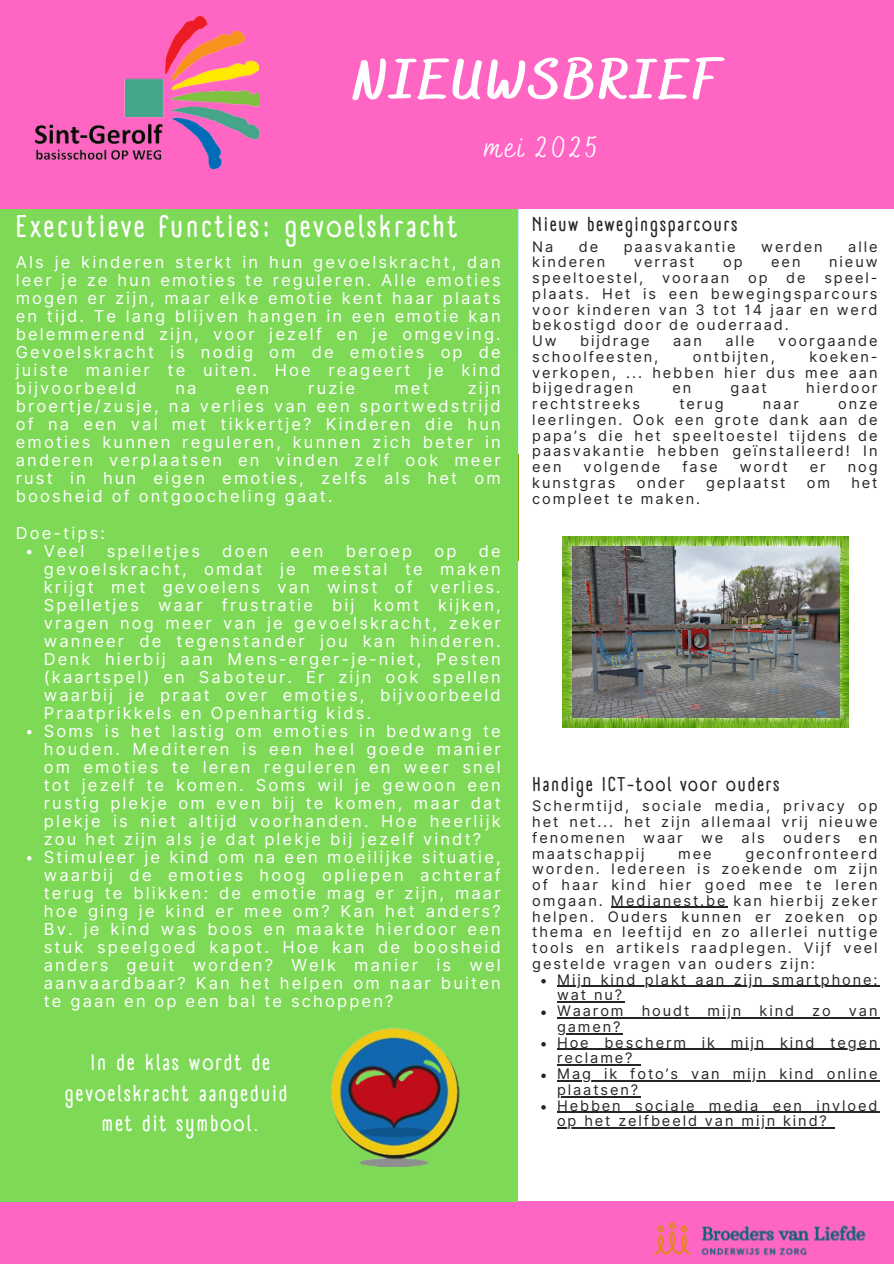
<style>
.page{position:relative;width:894px;height:1264px;background:#fff}
.page>*{position:absolute;margin:0;border:0;box-sizing:border-box;transform-origin:0 0}
.t1{font:800 55.5px "Bakerie Smooth";letter-spacing:.06em;color:#fff}
.t2{font:700 30.75px "A Day Without Sun Text";letter-spacing:.09em;color:#fff}
.t3{font:30px "Bakerie Smooth";letter-spacing:.09em;color:#fff}
.t4{font:700 22.05px/30.5px "A Day Without Sun Text";letter-spacing:.09em;color:#fff;text-align:center}
.t5{font:700 19.5px "A Day Without Sun Text";letter-spacing:.09em;color:#222723}
.t6{font:16.5px/18px "Inter";letter-spacing:.13em;color:#fff;text-align:justify}
.t7{font:14.55px/15.8px "Inter";letter-spacing:.13em;color:#222723;text-align:justify}
</style>
<div class="page">
<div style="left:0;top:0;width:893px;height:209px;background:#ff66c4"></div>
<div style="left:0;top:1201px;width:893px;height:62px;background:#ff66c4"></div>
<div style="left:0;top:209px;width:517px;height:992px;background:#7ed957"></div>
<img style="left:36px;top:16px;width:223px;height:152px">
<img style="left:653px;top:1221px;width:213px;height:35px">
<img style="left:330px;top:1028px;width:130px;height:138px">
<img style="left:562px;top:536px;width:286px;height:191px">
<img style="left:572px;top:546px;width:267px;height:171px">
<svg style="left:27px;top:550px;width:4px;height:4px"></svg>
<svg style="left:27px;top:730px;width:4px;height:4px"></svg>
<svg style="left:27px;top:856px;width:4px;height:4px"></svg>
<hr style="left:610px;top:906px;width:117px;height:2px;background:#222723">
<svg style="left:541px;top:979px;width:4px;height:4px"></svg>
<hr style="left:557px;top:985px;width:322px;height:1px;background:#222723">
<hr style="left:557px;top:1001px;width:67px;height:1px;background:#222723">
<svg style="left:541px;top:1010px;width:4px;height:5px"></svg>
<hr style="left:557px;top:1017px;width:322px;height:1px;background:#222723">
<hr style="left:557px;top:1033px;width:65px;height:1px;background:#222723">
<svg style="left:541px;top:1042px;width:4px;height:4px"></svg>
<hr style="left:557px;top:1048px;width:322px;height:1px;background:#222723">
<hr style="left:557px;top:1064px;width:77px;height:1px;background:#222723">
<svg style="left:541px;top:1073px;width:4px;height:5px"></svg>
<hr style="left:557px;top:1080px;width:322px;height:1px;background:#222723">
<hr style="left:557px;top:1096px;width:83px;height:1px;background:#222723">
<svg style="left:541px;top:1105px;width:4px;height:4px"></svg>
<hr style="left:557px;top:1111px;width:322px;height:1px;background:#222723">
<hr style="left:557px;top:1127px;width:271px;height:1px;background:#222723">
<p class="t1" style="left:353px;top:47px;width:369px">NIEUWSBRIEF</p>
<p class="t3" style="left:484px;top:129px;width:115px">mei 2025</p>
<h6 class="t2" style="left:16px;top:207px;width:443px">Executieve functies: gevoelskracht</h6>
<p class="t6" style="left:16px;top:253px;width:486px">Als je kinderen sterkt in hun gevoelskracht, dan leer je ze hun emoties te reguleren. Alle emoties mogen er zijn, maar elke emotie kent haar plaats en tijd. Te lang blijven hangen in een emotie kan belemmerend zijn, voor jezelf en je omgeving.<br>Gevoelskracht is nodig om de emoties op de juiste manier te uiten. Hoe reageert je kind bijvoorbeeld</p>
<p class="t6" style="left:16px;top:379px;width:486px;text-indent:452px">zijn broertje/zusje, na verlies van een sportwedstrijd of na een val met tikkertje? Kinderen die hun emoties kunnen reguleren, kunnen zich beter in anderen verplaatsen en vinden zelf ook meer rust in hun eigen emoties, zelfs als het om boosheid of ontgoocheling gaat.</p>
<p class="t6" style="left:16px;top:523px;width:91px">Doe-tips:</p>
<p class="t6" style="left:44px;top:541px;width:42px">Veel</p>
<p class="t6" style="left:107px;top:541px;width:95px">spelletjes</p>
<p class="t6" style="left:222px;top:541px;width:47px">doen</p>
<p class="t6" style="left:290px;top:541px;width:35px">een</p>
<p class="t6" style="left:345px;top:541px;width:68px">beroep</p>
<p class="t6" style="left:434px;top:541px;width:24px">op</p>
<p class="t6" style="left:175px;top:379px;width:23px">na</p>
<p class="t6" style="left:236px;top:379px;width:35px">een</p>
<p class="t6" style="left:308px;top:379px;width:48px">ruzie</p>
<p class="t6" style="left:394px;top:379px;width:36px">met</p>
<p class="t6" style="left:44px;top:541px;width:458px;text-indent:435px">de gevoelskracht, omdat je meestal te maken krijgt met gevoelens van winst of verlies.<br>Spelletjes waar frustratie bij komt kijken, vragen nog meer van je gevoelskracht, zeker wanneer de tegenstander jou kan hinderen.<br>Denk hierbij aan Mens-erger-je-niet, Pesten (kaartspel) en Saboteur. Er zijn ook spellen waarbij je praat over emoties, bijvoorbeeld Praatprikkels en Openhartig kids.</p>
<p class="t6" style="left:44px;top:721px;width:458px">Soms is het lastig om emoties in bedwang te houden. Mediteren is een heel goede manier om emoties te leren reguleren en weer snel tot jezelf te komen. Soms wil je gewoon een rustig plekje om even bij te komen, maar dat plekje is niet altijd voorhanden. Hoe heerlijk zou het zijn als je dat plekje bij jezelf vindt?</p>
<h4 class="t6" style="left:44px;top:847px;width:458px">Stimuleer je kind om na een moeilijke situatie, waarbij de emoties hoog opliepen achteraf terug te blikken: de emotie mag er zijn, maar hoe ging je kind er mee om? Kan het anders?<br>Bv. je kind was boos en maakte hierdoor een stuk speelgoed kapot. Hoe kan de boosheid anders geuit worden? Welk manier is wel aanvaardbaar? Kan het helpen om naar buiten te gaan en op een bal te schoppen?</h4>
<h6 class="t4" style="left:65px;top:1047px;width:224px">In de klas wordt de gevoelskracht aangeduid met dit symbool.</h6>
<h5 class="t5" style="left:532px;top:213px;width:206px">Nieuw bewegingsparcours</h5>
<p class="t7" style="left:532px;top:238px;width:23px">Na</p>
<p class="t7" style="left:578px;top:238px;width:21px">de</p>
<p class="t7" style="left:623px;top:238px;width:113px">paasvakantie</p>
<p class="t7" style="left:761px;top:238px;width:63px">werden</p>
<p class="t7" style="left:848px;top:238px;width:31px">alle</p>
<p class="t7" style="left:532px;top:254px;width:75px">kinderen</p>
<p class="t7" style="left:634px;top:254px;width:62px">verrast</p>
<p class="t7" style="left:723px;top:254px;width:21px">op</p>
<p class="t7" style="left:771px;top:254px;width:31px">een</p>
<p class="t7" style="left:829px;top:254px;width:50px">nieuw</p>
<p class="t7" style="left:532px;top:270px;width:112px">speeltoestel,</p>
<p class="t7" style="left:661px;top:270px;width:69px">vooraan</p>
<p class="t7" style="left:747px;top:270px;width:21px">op</p>
<p class="t7" style="left:786px;top:270px;width:21px">de</p>
<p class="t7" style="left:532px;top:270px;width:346px;text-indent:292px">speel&shy;plaats. Het is een bewegingsparcours voor kinderen van 3 tot 14 jaar en werd bekostigd door de ouderraad.</p>
<p class="t7" style="left:532px;top:333px;width:26px">Uw</p>
<p class="t7" style="left:580px;top:333px;width:71px">bijdrage</p>
<p class="t7" style="left:673px;top:333px;width:30px">aan</p>
<p class="t7" style="left:725px;top:333px;width:31px">alle</p>
<p class="t7" style="left:777px;top:333px;width:101px">voorgaande</p>
<p class="t7" style="left:532px;top:349px;width:127px">schoolfeesten,</p>
<p class="t7" style="left:692px;top:349px;width:83px">ontbijten,</p>
<p class="t7" style="left:532px;top:349px;width:346px;text-indent:277px">koeken&shy;verkopen, ... hebben hier dus mee aan bijgedragen</p>
<p class="t7" style="left:672px;top:380px;width:20px">en</p>
<p class="t7" style="left:730px;top:380px;width:38px">gaat</p>
<p class="t7" style="left:806px;top:380px;width:73px">hierdoor</p>
<p class="t7" style="left:532px;top:396px;width:109px">rechtstreeks</p>
<p class="t7" style="left:679px;top:396px;width:46px">terug</p>
<p class="t7" style="left:762px;top:396px;width:38px">naar</p>
<p class="t7" style="left:532px;top:396px;width:346px;text-indent:306px">onze leerlingen. Ook een grote dank aan de papa’s die het speeltoestel tijdens de paasvakantie hebben geïnstalleerd! In een</p>
<p class="t7" style="left:583px;top:459px;width:78px">volgende</p>
<p class="t7" style="left:682px;top:459px;width:37px">fase</p>
<p class="t7" style="left:739px;top:459px;width:49px">wordt</p>
<p class="t7" style="left:809px;top:459px;width:17px">er</p>
<p class="t7" style="left:847px;top:459px;width:31px">nog</p>
<p class="t7" style="left:532px;top:475px;width:85px">kunstgras</p>
<p class="t7" style="left:636px;top:475px;width:49px">onder</p>
<p class="t7" style="left:705px;top:475px;width:81px">geplaatst</p>
<p class="t7" style="left:806px;top:475px;width:25px">om</p>
<p class="t7" style="left:851px;top:475px;width:28px">het</p>
<p class="t7" style="left:532px;top:490px;width:169px">compleet te maken.</p>
<p class="t5" style="left:532px;top:772px;width:248px">Handige ICT-tool voor ouders</p>
<p class="t7" style="left:532px;top:798px;width:346px">Schermtijd, sociale media, privacy op het net... het zijn allemaal vrij nieuwe fenomenen</p>
<p class="t7" style="left:643px;top:829px;width:41px">waar</p>
<p class="t7" style="left:701px;top:829px;width:24px">we</p>
<p class="t7" style="left:741px;top:829px;width:25px">als</p>
<p class="t7" style="left:782px;top:829px;width:59px">ouders</p>
<p class="t7" style="left:858px;top:829px;width:20px">en</p>
<p class="t7" style="left:532px;top:845px;width:346px;text-indent:213px">geconfronteerd worden. Iedereen is zoekende om zijn of haar kind hier goed mee te leren omgaan. Medianest.be kan hierbij zeker helpen. Ouders kunnen er zoeken op thema en leeftijd en zo allerlei nuttige tools en artikels raadplegen. Vijf veel gestelde vragen van ouders zijn:</p>
<h5 class="t7" style="left:557px;top:971px;width:322px">Mijn kind plakt aan zijn smartphone: wat nu?</h5>
<p class="t7" style="left:557px;top:1002px;width:322px">Waarom houdt mijn kind zo van</p>
<p class="t7" style="left:557px;top:1018px;width:322px">gamen?<br>Hoe bescherm ik mijn kind tegen</p>
<p class="t7" style="left:557px;top:1050px;width:322px">reclame?<br>Mag ik foto’s van mijn kind online</p>
<p class="t7" style="left:557px;top:1081px;width:322px">plaatsen?<br>Hebben sociale media een invloed</p>
<p class="t7" style="left:557px;top:1113px;width:271px">op het zelfbeeld van mijn kind?</p>
<p class="t7" style="left:532px;top:845px;width:114px">maatschappij</p>
<p class="t7" style="left:678px;top:845px;width:35px">mee</p>
</div>
